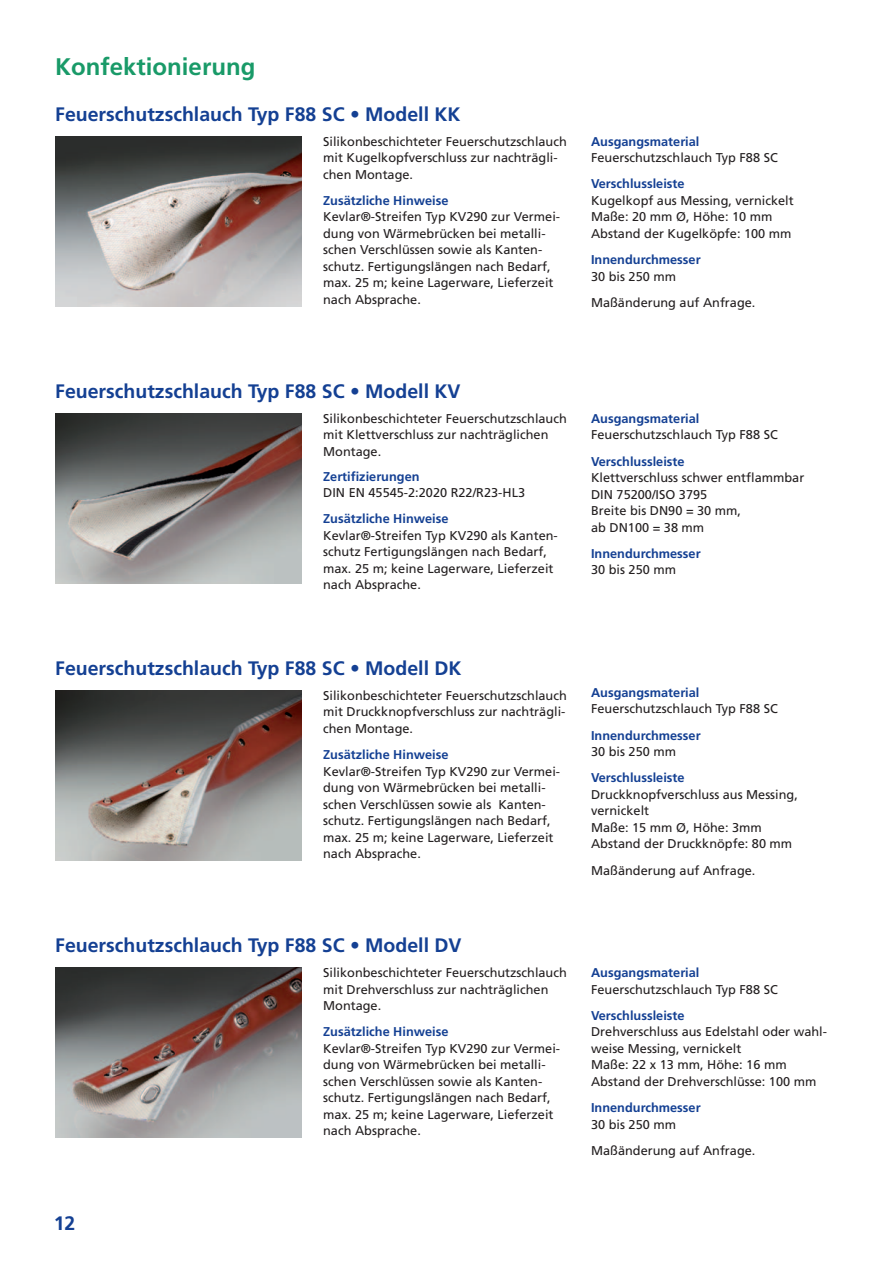
<style>
.page{position:relative;width:893px;height:1263px;background:#fff}
.page>*{position:absolute;margin:0;border:0;box-sizing:border-box;transform-origin:0 0}
.t1{font:700 24px "Frutiger";color:#199a68}
.t2{font:700 19.5px "Frutiger";color:#144093}
.t3{font:12.75px/16.5px "Frutiger";color:#231f20}
.t4{font:700 12.75px/16.5px "Frutiger";color:#144093}
.s1{font-weight:700;color:#144093}
.s2{font-weight:400;color:#231f20}
</style>
<div class="page">
<img style="left:55px;top:136px;width:247px;height:170px">
<img style="left:55px;top:413px;width:247px;height:170px">
<img style="left:55px;top:967px;width:247px;height:170px">
<img style="left:55px;top:690px;width:247px;height:170px">
<p class="t1" style="left:55px;top:57px;width:202px">Konfektionierung</p>
<p class="t2" style="left:55px;top:106px;width:407px">Feuerschutzschlauch Typ F88 SC • Modell KK</p>
<p class="t3" style="left:323px;top:134px;width:245px">Silikonbeschichteter Feuerschutzschlauch mit Kugelkopfverschluss zur nachträgli&shy;chen Montage.</p>
<p class="t3" style="left:323px;top:193px;width:238px"><span class="s1">Zusätzliche Hinweise<br></span>Kevlar®-Streifen Typ KV290 zur Vermei&shy;dung von Wärmebrücken bei metalli&shy;schen Verschlüssen sowie als Kanten&shy;schutz. Fertigungslängen nach Bedarf, max. 25 m; keine Lagerware, Lieferzeit nach Absprache.</p>
<p class="t4" style="left:591px;top:134px;width:110px">Ausgangsmaterial</p>
<p class="t3" style="left:591px;top:151px;width:188px">Feuerschutzschlauch Typ F88 SC</p>
<p class="t3" style="left:591px;top:177px;width:204px"><span class="s1">Verschlussleiste<br></span>Kugelkopf aus Messing, vernickelt<br>Maße: 20 mm Ø, Höhe: 10 mm<br>Abstand der Kugelköpfe: 100 mm</p>
<p class="t4" style="left:591px;top:253px;width:111px">Innendurchmesser<br><span class="s2">30 bis 250 mm</span></p>
<p class="t3" style="left:591px;top:295px;width:166px">Maßänderung auf Anfrage.</p>
<p class="t2" style="left:55px;top:383px;width:407px">Feuerschutzschlauch Typ F88 SC • Modell KV</p>
<p class="t3" style="left:323px;top:411px;width:245px">Silikonbeschichteter Feuerschutzschlauch mit Klettverschluss zur nachträglichen<br>Montage.</p>
<p class="t4" style="left:323px;top:469px;width:98px">Zertifizierungen</p>
<p class="t3" style="left:323px;top:485px;width:203px">DIN EN 45545-2:2020 R22/R23-HL3</p>
<p class="t3" style="left:323px;top:512px;width:236px"><span class="s1">Zusätzliche Hinweise<br></span>Kevlar®-Streifen Typ KV290 als Kanten&shy;schutz Fertigungslängen nach Bedarf, max. 25 m; keine Lagerware, Lieferzeit nach Absprache.</p>
<p class="t4" style="left:591px;top:411px;width:110px">Ausgangsmaterial</p>
<p class="t3" style="left:591px;top:428px;width:188px">Feuerschutzschlauch Typ F88 SC</p>
<p class="t3" style="left:591px;top:454px;width:215px"><span class="s1">Verschlussleiste<br></span>Klettverschluss schwer entflammbar<br>DIN 75200/ISO 3795<br>Breite bis DN90 = 30 mm,<br>ab DN100 = 38 mm</p>
<p class="t4" style="left:591px;top:546px;width:111px">Innendurchmesser<br><span class="s2">30 bis 250 mm</span></p>
<p class="t2" style="left:55px;top:661px;width:408px">Feuerschutzschlauch Typ F88 SC • Modell DK</p>
<p class="t3" style="left:323px;top:688px;width:245px;text-align:justify">Silikonbeschichteter Feuerschutzschlauch mit Druckknopfverschluss zur nachträgli&shy;chen Montage.</p>
<p class="t3" style="left:323px;top:747px;width:238px"><span class="s1">Zusätzliche Hinweise<br></span>Kevlar®-Streifen Typ KV290 zur Vermei&shy;dung von Wärmebrücken bei metalli&shy;schen Verschlüssen sowie als Kanten&shy;schutz. Fertigungslängen nach Bedarf, max. 25 m; keine Lagerware, Lieferzeit nach Absprache.</p>
<p class="t2" style="left:55px;top:938px;width:408px">Feuerschutzschlauch Typ F88 SC • Modell DV</p>
<p class="t3" style="left:323px;top:965px;width:245px">Silikonbeschichteter Feuerschutzschlauch mit Drehverschluss zur nachträglichen<br>Montage.</p>
<p class="t3" style="left:323px;top:1025px;width:238px"><span class="s1">Zusätzliche Hinweise<br></span>Kevlar®-Streifen Typ KV290 zur Vermei&shy;dung von Wärmebrücken bei metalli&shy;schen Verschlüssen sowie als Kanten&shy;schutz. Fertigungslängen nach Bedarf, max. 25 m; keine Lagerware, Lieferzeit nach Absprache.</p>
<p class="t2" style="left:54px;top:1216px;width:23px">12</p>
<p class="t4" style="left:591px;top:685px;width:110px">Ausgangsmaterial</p>
<p class="t3" style="left:591px;top:702px;width:188px">Feuerschutzschlauch Typ F88 SC</p>
<p class="t4" style="left:591px;top:728px;width:111px">Innendurchmesser<br><span class="s2">30 bis 250 mm</span></p>
<p class="t3" style="left:591px;top:771px;width:208px"><span class="s1">Verschlussleiste<br></span>Druckknopfverschluss aus Messing, vernickelt<br>Maße: 15 mm Ø, Höhe: 3mm<br>Abstand der Druckknöpfe: 80 mm</p>
<p class="t3" style="left:591px;top:863px;width:166px">Maßänderung auf Anfrage.</p>
<p class="t4" style="left:591px;top:965px;width:110px">Ausgangsmaterial</p>
<p class="t3" style="left:591px;top:982px;width:188px">Feuerschutzschlauch Typ F88 SC</p>
<p class="t3" style="left:591px;top:1008px;width:237px"><span class="s1">Verschlussleiste<br></span>Drehverschluss aus Edelstahl oder wahl&shy;weise Messing, vernickelt<br>Maße: 22 x 13 mm, Höhe: 16 mm<br>Abstand der Drehverschlüsse: 100 mm</p>
<p class="t4" style="left:591px;top:1100px;width:111px">Innendurchmesser<br><span class="s2">30 bis 250 mm</span></p>
<p class="t3" style="left:591px;top:1143px;width:166px">Maßänderung auf Anfrage.</p>
</div>
